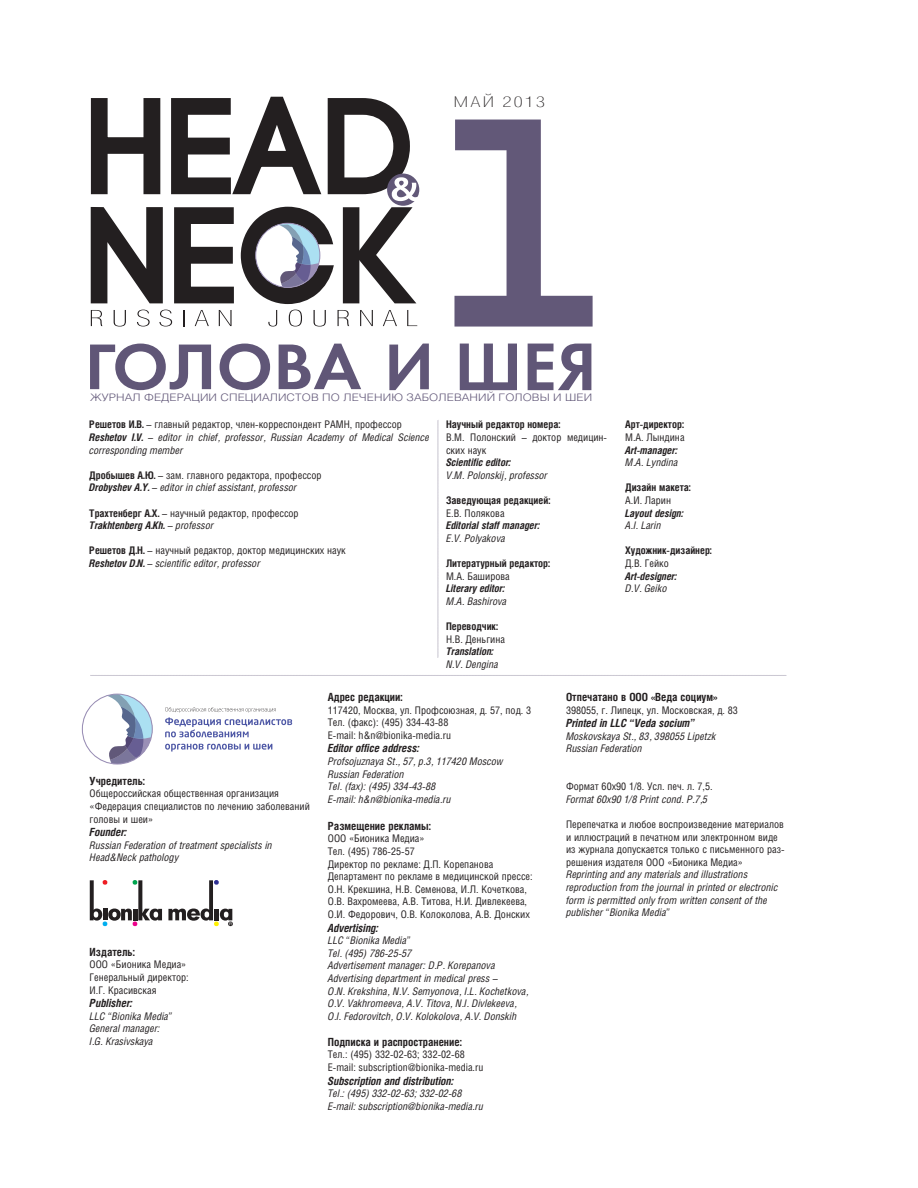
<style>
.page{position:relative;width:918px;height:1188px;background:#fff}
.page>*{position:absolute;margin:0;border:0;box-sizing:border-box;transform-origin:0 0}
.t1{font:100 14.7px "Helios Cond";letter-spacing:.1em;color:#231f20;scale:1.5 1}
.t2{font:700 11.25px "Helios Cond C";color:#231f20}
.t3{font:italic 700 11.25px "Helios Cond C";color:#231f20}
.t4{font:10.5px/12.6px "Helios Cond C";color:#231f20}
.t5{font:italic 10.5px/12.6px "Helios Cond C";color:#231f20}
.t6{font:700 10.5px "Helios Cond C";color:#231f20}
.t7{font:italic 700 10.5px "Helios Cond C";color:#231f20}
.t8{font:10.35px "Helios Light C";letter-spacing:.01em;color:#605677;scale:1.13 1}
.s1{font-weight:700;font-style:normal}
.s2{font-style:normal}
.s3{font-weight:700}
.s4{font-weight:700;font-style:italic}
.s5{font-style:italic}
</style>
<div class="page">
<svg style="left:438px;top:420px;width:1px;height:238px"></svg>
<svg style="left:90px;top:675px;width:697px;height:1px"></svg>
<svg style="left:165px;top:707px;width:127px;height:30px"></svg>
<svg style="left:165px;top:744px;width:107px;height:8px"></svg>
<svg style="left:82px;top:694px;width:71px;height:71px"></svg>
<svg style="left:90px;top:880px;width:72px;height:46px"></svg>
<hr style="left:103px;top:909px;width:4px;height:11px;background:#231f20">
<svg style="left:168px;top:880px;width:65px;height:46px"></svg>
<hr style="left:133px;top:909px;width:4px;height:11px;background:#231f20">
<hr style="left:214px;top:909px;width:4px;height:11px;background:#231f20">
<svg style="left:91px;top:98px;width:69px;height:96px"></svg>
<svg style="left:171px;top:97px;width:150px;height:97px"></svg>
<svg style="left:91px;top:207px;width:72px;height:96px"></svg>
<svg style="left:174px;top:207px;width:60px;height:96px"></svg>
<svg style="left:343px;top:207px;width:73px;height:96px"></svg>
<svg style="left:91px;top:310px;width:12px;height:16px"></svg>
<svg style="left:114px;top:310px;width:12px;height:17px"></svg>
<svg style="left:137px;top:310px;width:13px;height:16px"></svg>
<svg style="left:159px;top:310px;width:13px;height:16px"></svg>
<svg style="left:183px;top:310px;width:1px;height:16px"></svg>
<svg style="left:195px;top:310px;width:14px;height:16px"></svg>
<svg style="left:219px;top:310px;width:13px;height:16px"></svg>
<svg style="left:268px;top:310px;width:9px;height:17px"></svg>
<svg style="left:289px;top:310px;width:13px;height:16px"></svg>
<svg style="left:314px;top:310px;width:12px;height:17px"></svg>
<svg style="left:338px;top:310px;width:11px;height:16px"></svg>
<svg style="left:360px;top:310px;width:13px;height:16px"></svg>
<svg style="left:383px;top:310px;width:14px;height:16px"></svg>
<svg style="left:407px;top:310px;width:10px;height:16px"></svg>
<svg style="left:387px;top:174px;width:32px;height:32px"></svg>
<svg style="left:328px;top:98px;width:90px;height:103px"></svg>
<svg style="left:90px;top:344px;width:121px;height:46px"></svg>
<svg style="left:220px;top:344px;width:50px;height:46px"></svg>
<svg style="left:279px;top:344px;width:82px;height:45px"></svg>
<svg style="left:460px;top:344px;width:57px;height:46px"></svg>
<svg style="left:528px;top:344px;width:63px;height:46px"></svg>
<svg style="left:389px;top:344px;width:40px;height:46px"></svg>
<svg style="left:241px;top:207px;width:93px;height:97px"></svg>
<svg style="left:454px;top:120px;width:139px;height:207px"></svg>
<h1 class="t1" style="left:454px;top:97px;width:62px">МАЙ 2013</h1>
<p class="t8" style="left:90px;top:393px;width:446px">ЖУРНАЛ ФЕДЕРАЦИИ СПЕЦИАЛИСТОВ ПО ЛЕЧЕНИЮ ЗАБОЛЕВАНИЙ ГОЛОВЫ И ШЕИ</p>
<p class="t5" style="left:89px;top:419px;width:342px"><span class="s1">Решетов И.В.</span> <span class="s2">– главный редактор, член-корреспондент РАМН, профессор<br></span><span class="s3">Reshetov I.V.</span> <span class="s2">–</span> editor in chief, professor, Russian Academy of Medical Science corresponding member</p>
<p class="t4" style="left:89px;top:470px;width:234px"><span class="s3">Дробышев А.Ю.</span> – зам. главного редактора, профессор<br><span class="s4">Drobyshev A.Y.</span> – <span class="s5">editor in chief assistant, professor</span></p>
<p class="t4" style="left:89px;top:507px;width:211px"><span class="s3">Трахтенберг А.Х.</span> – научный редактор, профессор<br><span class="s4">Trakhtenberg A.Kh.</span> – <span class="s5">professor</span></p>
<p class="t4" style="left:89px;top:545px;width:258px"><span class="s3">Решетов Д.Н.</span> – научный редактор, доктор медицинских наук<br><span class="s4">Reshetov D.N.</span> – <span class="s5">scientific editor, professor</span></p>
<p class="t6" style="left:446px;top:421px;width:116px">Научный редактор номера:</p>
<p class="t4" style="left:446px;top:432px;width:163px">В.М. Полонский – доктор медицин&shy;ских наук</p>
<p class="t7" style="left:446px;top:459px;width:66px">Scientific editor:</p>
<p class="t5" style="left:446px;top:470px;width:103px">V.M. Polonskij, professor</p>
<p class="t6" style="left:446px;top:497px;width:106px">Заведующая редакцией:</p>
<p class="t4" style="left:446px;top:507px;width:60px">Е.В. Полякова</p>
<p class="t7" style="left:446px;top:522px;width:95px">Editorial staff manager:</p>
<p class="t5" style="left:446px;top:533px;width:61px">E.V. Polyakova</p>
<p class="t6" style="left:446px;top:560px;width:106px">Литературный редактор:</p>
<p class="t4" style="left:446px;top:570px;width:65px">М.А. Баширова</p>
<p class="t7" style="left:446px;top:585px;width:60px">Literary editor:</p>
<p class="t5" style="left:446px;top:596px;width:62px">M.A. Bashirova</p>
<p class="t6" style="left:446px;top:623px;width:54px">Переводчик:</p>
<p class="t4" style="left:446px;top:633px;width:60px">Н.В. Деньгина</p>
<p class="t7" style="left:446px;top:648px;width:49px">Translation:</p>
<p class="t5" style="left:446px;top:659px;width:54px">N.V. Dengina</p>
<p class="t6" style="left:625px;top:421px;width:60px">Арт-директор:</p>
<p class="t4" style="left:625px;top:432px;width:61px">М.А. Лындина</p>
<p class="t7" style="left:625px;top:446px;width:54px">Art-manager:</p>
<p class="t5" style="left:625px;top:457px;width:54px">M.A. Lyndina</p>
<p class="t6" style="left:625px;top:484px;width:67px">Дизайн макета:</p>
<p class="t4" style="left:625px;top:495px;width:47px">А.И. Ларин</p>
<p class="t7" style="left:625px;top:509px;width:60px">Layout design:</p>
<p class="t5" style="left:625px;top:520px;width:38px">A.I. Larin</p>
<p class="t6" style="left:625px;top:547px;width:88px">Художник-дизайнер:</p>
<p class="t4" style="left:625px;top:558px;width:45px">Д.В. Гейко</p>
<p class="t7" style="left:625px;top:572px;width:53px">Art-designer:</p>
<p class="t5" style="left:625px;top:583px;width:43px">D.V. Geiko</p>
<p class="t2" style="left:90px;top:777px;width:57px">Учредитель:</p>
<p class="t4" style="left:90px;top:788px;width:222px">Общероссийская общественная организация «Федерация специалистов по лечению заболеваний головы и шеи»</p>
<p class="t3" style="left:90px;top:828px;width:38px">Founder:</p>
<p class="t5" style="left:90px;top:840px;width:184px">Russian Federation of treatment specialists in<br>Head&amp;Neck pathology</p>
<p class="t2" style="left:90px;top:948px;width:47px">Издатель:</p>
<p class="t4" style="left:90px;top:959px;width:101px">ООО «Бионика Медиа»<br>Генеральный директор:<br>И.Г. Красивская</p>
<p class="t3" style="left:90px;top:999px;width:44px">Publisher:</p>
<p class="t5" style="left:90px;top:1011px;width:84px">LLC “Bionika Media”<br>General manager:<br>I.G. Krasivskaya</p>
<p class="t2" style="left:328px;top:693px;width:76px">Адрес редакции:</p>
<p class="t4" style="left:328px;top:705px;width:205px">117420, Москва, ул. Профсоюзная, д. 57, под. 3<br>Тел. (факс): (495) 334-43-88<br>E-mail: h&amp;n@bionika-media.ru</p>
<p class="t3" style="left:328px;top:744px;width:93px">Editor office address:</p>
<p class="t5" style="left:328px;top:756px;width:177px">Profsojuznaya St., 57, p.3, 117420 Moscow<br>Russian Federation<br>Tel. (fax): (495) 334-43-88<br>E-mail: h&amp;n@bionika-media.ru</p>
<p class="t2" style="left:328px;top:822px;width:105px">Размещение рекламы:</p>
<p class="t4" style="left:328px;top:833px;width:206px">ООО «Бионика Медиа»<br>Тел. (495) 786-25-57<br>Директор по рекламе: Д.П. Корепанова Департамент по рекламе в медицинской прессе:<br>О.Н. Крекшина, Н.В. Семенова, И.Л. Кочеткова, О.В. Вахромеева, А.В. Титова, Н.И. Дивлекеева, О.И. Федорович, О.В. Колоколова, А.В. Донских</p>
<p class="t3" style="left:328px;top:924px;width:52px">Advertising:</p>
<p class="t5" style="left:328px;top:935px;width:202px">LLC “Bionika Media”<br>Tel. (495) 786-25-57<br>Advertisement manager: D.P. Korepanova Advertising department in medical press –<br>O.N. Krekshina, N.V. Semyonova, I.L. Kochetkova, O.V. Vakhromeeva, A.V. Titova, N.I. Divlekeeva, O.I. Fedorovitch, O.V. Kolokolova, A.V. Donskih</p>
<p class="t2" style="left:328px;top:1038px;width:135px">Подписка и распространение:</p>
<p class="t4" style="left:328px;top:1049px;width:157px">Тел.: (495) 332-02-63; 332-02-68<br>E-mail: subscription@bionika-media.ru</p>
<p class="t3" style="left:328px;top:1077px;width:127px">Subscription and distribution:</p>
<p class="t5" style="left:328px;top:1088px;width:157px">Тel.: (495) 332-02-63; 332-02-68<br>E-mail: subscription@bionika-media.ru</p>
<p class="t2" style="left:566px;top:693px;width:153px">Отпечатано в ООО «Веда социум»</p>
<p class="t4" style="left:566px;top:705px;width:173px">398055, г. Липецк, ул. Московская, д. 83</p>
<p class="t3" style="left:566px;top:719px;width:130px">Printed in LLC “Veda socium”</p>
<p class="t5" style="left:566px;top:731px;width:152px">Moskovskaya St., 83, 398055 Lipetzk<br>Russian Federation</p>
<p class="t4" style="left:566px;top:781px;width:148px">Формат 60х90 1/8. Усл. печ. л. 7,5.</p>
<p class="t5" style="left:566px;top:794px;width:143px">Format 60x90 1/8 Print cond. P.7,5</p>
<p class="t4" style="left:566px;top:819px;width:220px">Перепечатка и любое воспроизведение материалов и иллюстраций в печатном или электронном виде из журнала допускается только с письменного раз&shy;решения издателя ООО «Бионика Медиа»</p>
<p class="t5" style="left:566px;top:869px;width:214px">Reprinting and any materials and illustrations reproduction from the journal in printed or electronic form is permitted only from written consent of the publisher “Bionika Media”</p>
</div>
